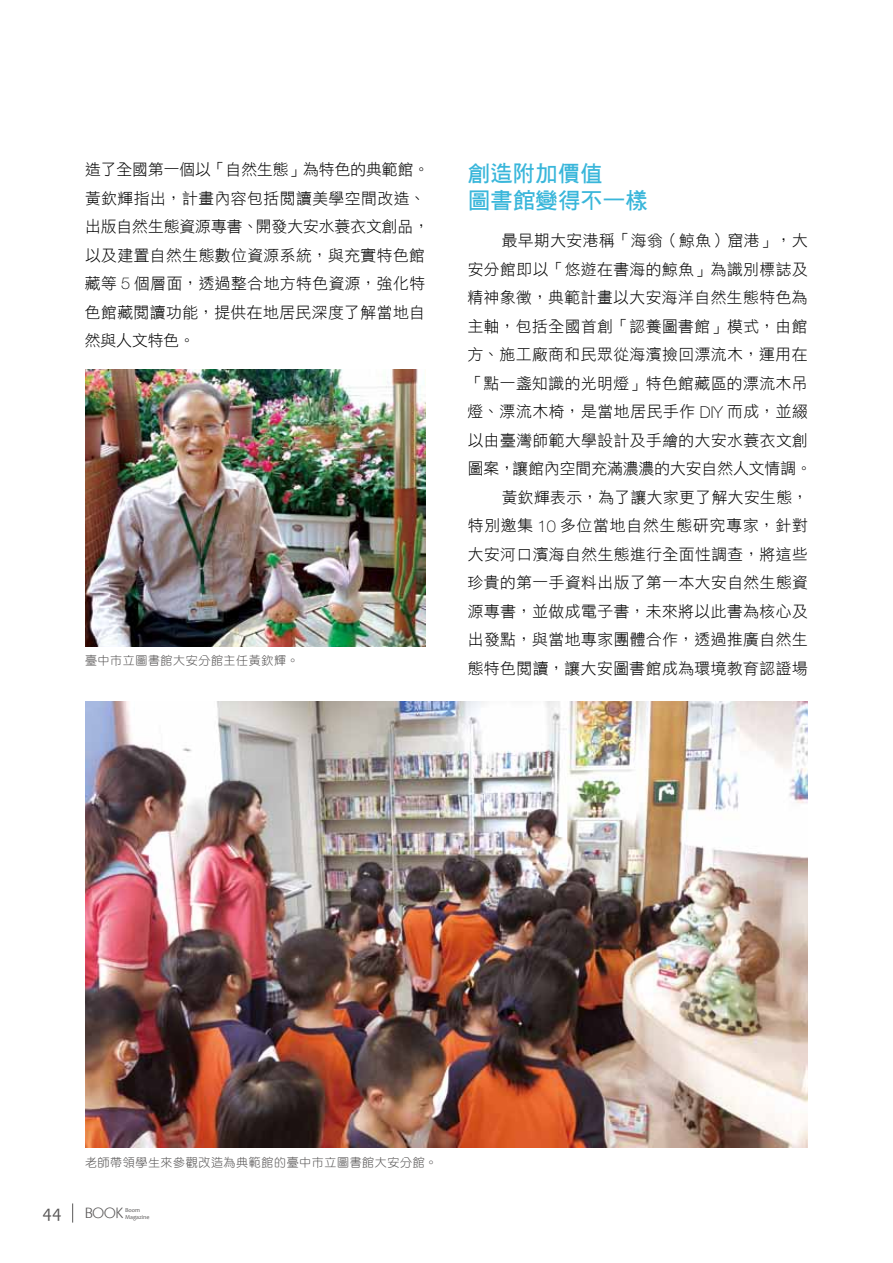
<style>
.page{position:relative;width:893px;height:1263px;background:#fff}
.page>*{position:absolute;margin:0;border:0;box-sizing:border-box;transform-origin:0 0}
.t1{font:22.5px/27px "DF Hei W7 WINP BF";color:#39b6da}
.t2{font:18px "Candara";color:#595757}
.t3{font:15.75px/28.5px "DF Hei W3 WINP BF";letter-spacing:.03em;color:#000}
.t4{font:15px "Kabel IT Cby BT";color:#595757;scale:1.1 1}
.t5{font:12px "DF Yuan W3 WIN BF";letter-spacing:.05em;color:#595757}
.t6{font:6px/6.8px "Candara";letter-spacing:-.005em;color:#595757}
.s1{font-family:"Helvetica Neue LT Std";font-weight:100;font-size:16.35px}
</style>
<div class="page">
<img style="left:85px;top:701px;width:723px;height:446px">
<svg style="left:72px;top:1203px;width:1px;height:19px"></svg>
<img style="left:85px;top:370px;width:340px;height:276px">
<p class="t3" style="left:85px;top:155px;width:346px">造了全國第一個以「自然生態」為特色的典範館。黃欽輝指出，計畫內容包括閱讀美學空間改造、出版自然生態資源專書、開發大安水蓑衣文創品，以及建置自然生態數位資源系統，與充實特色館藏等 <span class="s1">5</span> 個層面，透過整合地方特色資源，強化特色館藏閱讀功能，提供在地居民深度了解當地自然與人文特色。</p>
<h1 class="t1" style="left:468px;top:159px;width:181px">創造附加價值<br>圖書館變得不一樣</h1>
<p class="t3" style="left:467px;top:226px;width:346px;text-align:right">最早期大安港稱「海翁（鯨魚）窟港」，大<br>安分館即以「悠遊在書海的鯨魚」為識別標誌及精神象徵，典範計畫以大安海洋自然生態特色為主軸，包括全國首創「認養圖書館」模式，由館方、施工廠商和民眾從海濱撿回漂流木，運用在「點一盞知識的光明燈」特色館藏區的漂流木吊燈、漂流木椅，是當地居民手作 <span class="s1">DIY</span> 而成，並綴以由臺灣師範大學設計及手繪的大安水蓑衣文創圖案，讓館內空間充滿濃濃的大安自然人文情調。黃欽輝表示，為了讓大家更了解大安生態，<br>特別邀集 <span class="s1">10</span> 多位當地自然生態研究專家，針對大安河口濱海自然生態進行全面性調查，將這些珍貴的第一手資料出版了第一本大安自然生態資源專書，並做成電子書，未來將以此書為核心及出發點，與當地專家團體合作，透過推廣自然生態特色閱讀，讓大安圖書館成為環境教育認證場</p>
<p class="t5" style="left:85px;top:655px;width:215px">臺中市立圖書館大安分館主任黃欽輝。</p>
<p class="t5" style="left:85px;top:1156px;width:354px">老師帶領學生來參觀改造為典範館的臺中市立圖書館大安分館。</p>
<p class="t2" style="left:43px;top:1201px;width:21px">44</p>
<p class="t4" style="left:85px;top:1204px;width:36px">BOOK</p>
<p class="t6" style="left:125px;top:1207px;width:26px">Boom<br>Magazine</p>
</div>
